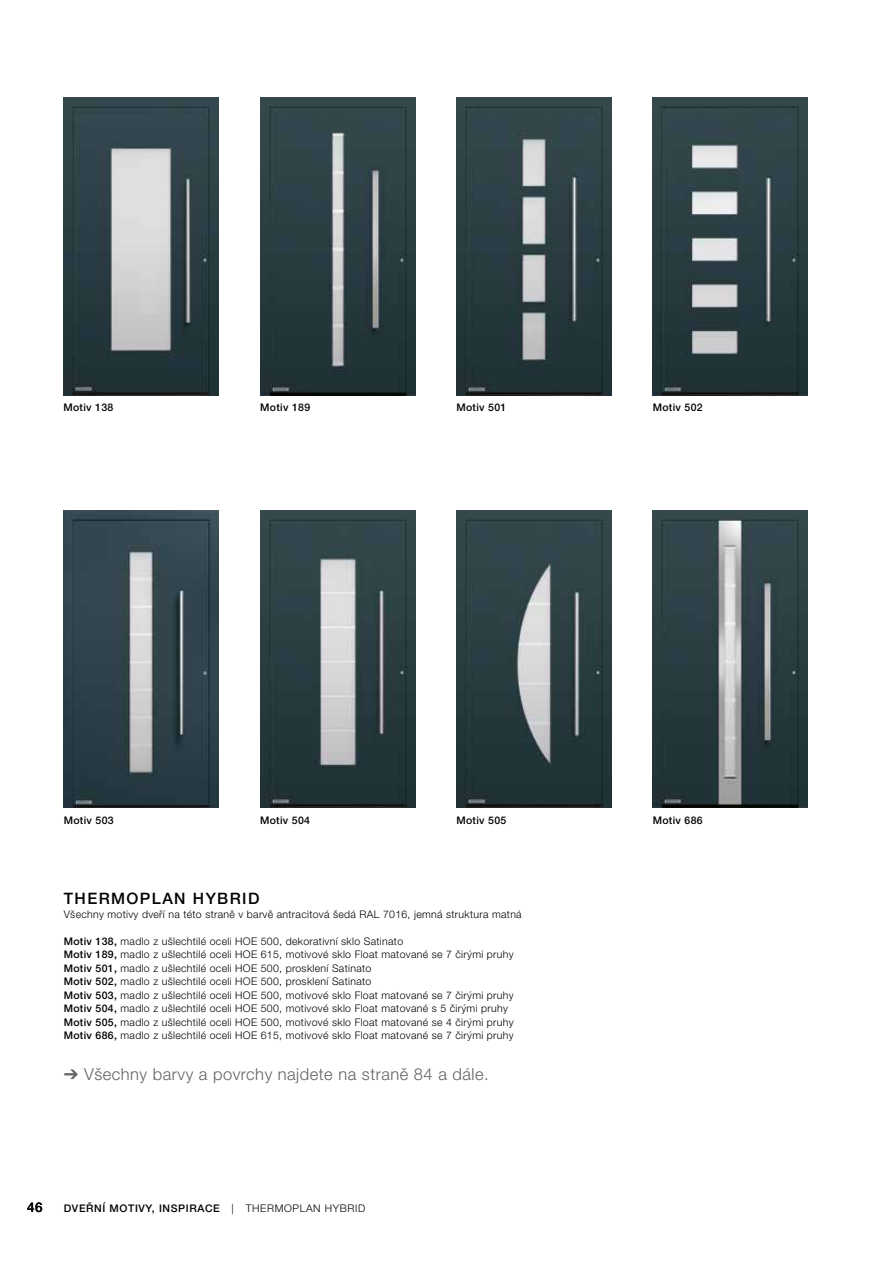
<style>
.page{position:relative;width:893px;height:1263px;background:#fff}
.page>*{position:absolute;margin:0;border:0;box-sizing:border-box;transform-origin:0 0}
.t1{font:300 16.5px "Hoermann Helvetica Neue";letter-spacing:.03em;color:#646363}
.t2{font:500 15.75px "Hoermann Helvetica Neue";letter-spacing:.09em;color:#000}
.t3{font:500 13.5px "Hoermann Helvetica Neue";color:#000}
.t4{font:300 10.5px/13.5px "Hoermann Helvetica Neue";letter-spacing:.03em;color:#000}
.t5{font:500 10.5px "Hoermann Helvetica Neue";letter-spacing:.03em;color:#000}
.t6{font:500 10.5px "Hoermann Helvetica Neue";letter-spacing:.06em;color:#000}
.s1{font-weight:500}
.s2{font-weight:300}
</style>
<div class="page">
<img style="left:456px;top:98px;width:156px;height:297px">
<img style="left:260px;top:98px;width:155px;height:297px">
<img style="left:456px;top:510px;width:156px;height:298px">
<img style="left:653px;top:510px;width:155px;height:298px">
<img style="left:64px;top:510px;width:155px;height:298px">
<img style="left:64px;top:98px;width:155px;height:297px">
<img style="left:653px;top:98px;width:155px;height:297px">
<img style="left:260px;top:510px;width:155px;height:298px">
<p class="t5" style="left:63px;top:400px;width:51px">Motiv 138</p>
<p class="t5" style="left:653px;top:400px;width:51px">Motiv 502</p>
<p class="t5" style="left:260px;top:400px;width:51px">Motiv 189</p>
<p class="t5" style="left:456px;top:400px;width:51px">Motiv 501</p>
<p class="t5" style="left:64px;top:813px;width:51px">Motiv 503</p>
<p class="t5" style="left:260px;top:813px;width:51px">Motiv 504</p>
<p class="t5" style="left:456px;top:813px;width:51px">Motiv 505</p>
<p class="t5" style="left:653px;top:813px;width:51px">Motiv 686</p>
<h2 class="t2" style="left:64px;top:888px;width:197px">THERMOPLAN HYBRID</h2>
<p class="t4" style="left:64px;top:906px;width:459px">Všechny motivy dveří na této straně v barvě antracitová šedá RAL 7016, jemná struktura matná</p>
<p class="t4" style="left:64px;top:933px;width:451px"><span class="s1">Motiv 138,</span> madlo z ušlechtilé oceli HOE 500, dekorativní sklo Satinato<br><span class="s1">Motiv 189,</span> madlo z ušlechtilé oceli HOE 615, motivové sklo Float matované se 7 čirými pruhy <span class="s1">Motiv 501,</span> madlo z ušlechtilé oceli HOE 500, prosklení Satinato<br><span class="s1">Motiv 502,</span> madlo z ušlechtilé oceli HOE 500, prosklení Satinato<br><span class="s1">Motiv 503,</span> madlo z ušlechtilé oceli HOE 500, motivové sklo Float matované se 7 čirými pruhy <span class="s1">Motiv 504,</span> madlo z ušlechtilé oceli HOE 500, motivové sklo Float matované s 5 čirými pruhy <span class="s1">Motiv 505,</span> madlo z ušlechtilé oceli HOE 500, motivové sklo Float matované se 4 čirými pruhy <span class="s1">Motiv 686,</span> madlo z ušlechtilé oceli HOE 615, motivové sklo Float matované se 7 čirými pruhy</p>
<h1 class="t1" style="left:64px;top:1062px;width:426px">➔ Všechny barvy a povrchy najdete na straně 84 a dále.</h1>
<p class="t3" style="left:27px;top:1198px;width:17px">46</p>
<p class="t6" style="left:64px;top:1201px;width:303px">DVEŘNÍ MOTIVY, INSPIRACE <span class="s2">| THERMOPLAN HYBRID</span></p>
</div>
